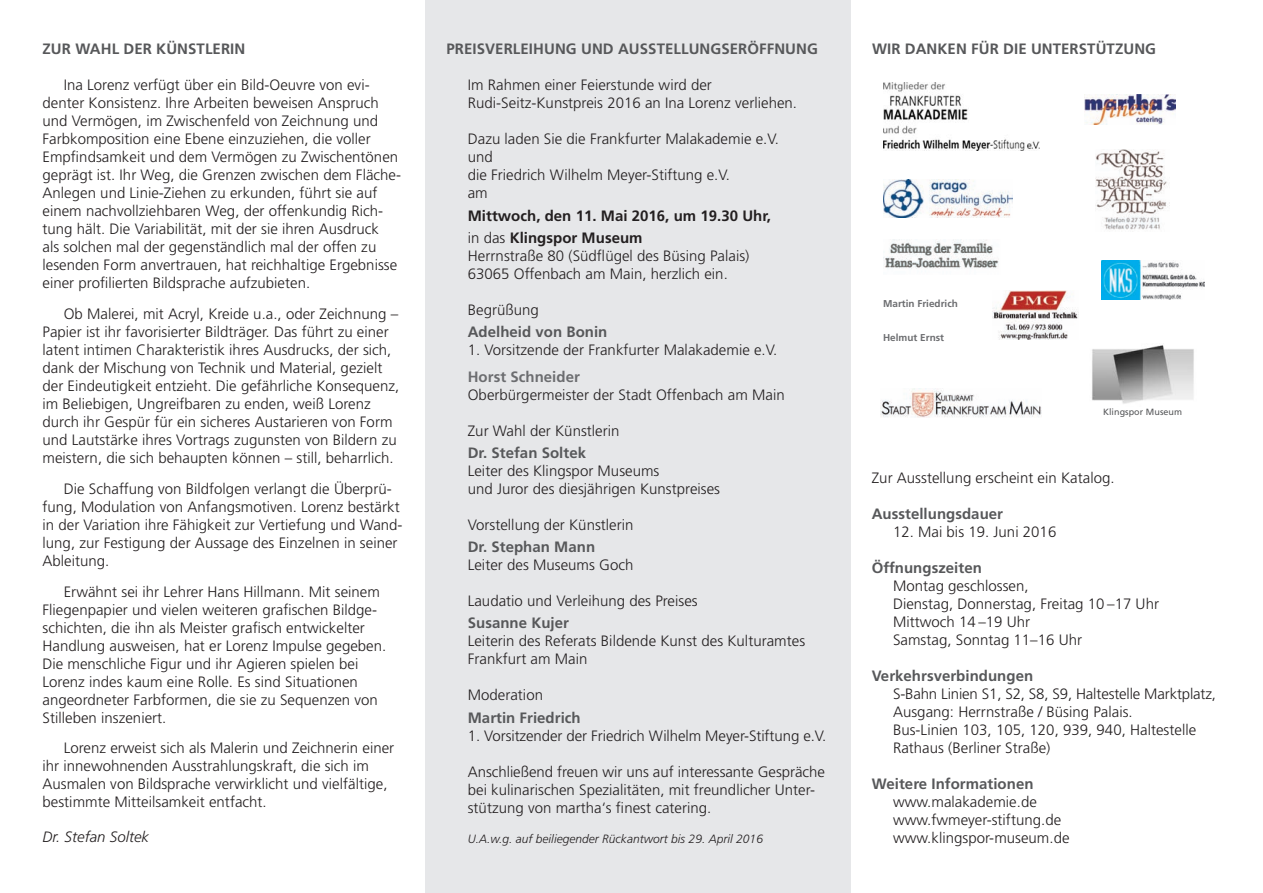
<style>
.page{position:relative;width:1263px;height:893px;background:#fff}
.page>*{position:absolute;margin:0;border:0;box-sizing:border-box;transform-origin:0 0}
.t1{font:300 15px/18px "Frutiger";color:#231f20}
.t2{font:700 15px "Frutiger";color:#57585a}
.t3{font:700 15px "Frutiger";color:#231f20}
.t4{font:italic 300 15px "Frutiger";color:#231f20}
.t5{font:700 15px "Frutiger";color:#6c6d70}
.t6{font:italic 300 12px "Frutiger";color:#231f20}
.t7{font:700 9.9px "Frutiger";color:#6c6d70}
.t8{font:9px "Frutiger";letter-spacing:.005em;color:#57585a}
.s1{font-weight:300}
.s2{font-weight:700;color:#57585a}
</style>
<div class="page">
<div style="left:425px;top:0;width:425px;height:893px;background:#e6e7e9"></div>
<img style="left:883px;top:240px;width:116px;height:29px">
<img style="left:1096px;top:150px;width:71px;height:80px">
<img style="left:883px;top:82px;width:156px;height:68px">
<img style="left:881px;top:389px;width:160px;height:29px">
<img style="left:1084px;top:95px;width:91px;height:30px">
<img style="left:992px;top:291px;width:86px;height:49px">
<img style="left:883px;top:179px;width:129px;height:39px">
<img style="left:1101px;top:261px;width:103px;height:38px">
<img style="left:1092px;top:345px;width:102px;height:59px">
<p class="t2" style="left:43px;top:40px;width:204px">ZUR WAHL DER KÜNSTLERIN</p>
<p class="t1" style="left:43px;top:76px;width:360px;text-indent:21px">Ina Lorenz verfügt über ein Bild-Oeuvre von evi&shy;denter Konsistenz. Ihre Arbeiten beweisen Anspruch und Vermögen, im Zwischenfeld von Zeichnung und Farbkomposition eine Ebene einzuziehen, die voller Empfindsamkeit und dem Vermögen zu Zwischentönen geprägt ist. Ihr Weg, die Grenzen zwischen dem Fläche-Anlegen und Linie-Ziehen zu erkunden, führt sie auf einem nachvollziehbaren Weg, der offenkundig Rich&shy;tung hält. Die Variabilität, mit der sie ihren Ausdruck<br>als solchen mal der gegenständlich mal der offen zu lesenden Form anvertrauen, hat reichhaltige Ergebnisse einer profilierten Bildsprache aufzubieten.</p>
<p class="t1" style="left:43px;top:305px;width:358px;text-indent:21px">Ob Malerei, mit Acryl, Kreide u.a., oder Zeichnung – Papier ist ihr favorisierter Bildträger. Das führt zu einer latent intimen Charakteristik ihres Ausdrucks, der sich, dank der Mischung von Technik und Material, gezielt der Eindeutigkeit entzieht. Die gefährliche Konsequenz, im Beliebigen, Ungreifbaren zu enden, weiß Lorenz durch ihr Gespür für ein sicheres Austarieren von Form und Lautstärke ihres Vortrags zugunsten von Bildern zu meistern, die sich behaupten können – still, beharrlich.</p>
<p class="t1" style="left:43px;top:480px;width:362px;text-indent:21px">Die Schaffung von Bildfolgen verlangt die Überprü&shy;fung, Modulation von Anfangsmotiven. Lorenz bestärkt in der Variation ihre Fähigkeit zur Vertiefung und Wand&shy;lung, zur Festigung der Aussage des Einzelnen in seiner Ableitung.</p>
<p class="t1" style="left:43px;top:582px;width:345px;text-indent:21px">Erwähnt sei ihr Lehrer Hans Hillmann. Mit seinem Fliegenpapier und vielen weiteren grafischen Bildge&shy;schichten, die ihn als Meister grafisch entwickelter Handlung ausweisen, hat er Lorenz Impulse gegeben.<br>Die menschliche Figur und ihr Agieren spielen bei Lorenz indes kaum eine Rolle. Es sind Situationen angeordneter Farbformen, die sie zu Sequenzen von Stilleben inszeniert.</p>
<p class="t1" style="left:43px;top:739px;width:353px;text-indent:21px">Lorenz erweist sich als Malerin und Zeichnerin einer ihr innewohnenden Ausstrahlungskraft, die sich im Ausmalen von Bildsprache verwirklicht und vielfältige, bestimmte Mitteilsamkeit entfacht.</p>
<p class="t4" style="left:43px;top:828px;width:108px">Dr. Stefan Soltek</p>
<p class="t2" style="left:446px;top:40px;width:373px">PREISVERLEIHUNG UND AUSSTELLUNGSERÖFFNUNG</p>
<p class="t1" style="left:468px;top:76px;width:331px">Im Rahmen einer Feierstunde wird der<br>Rudi-Seitz-Kunstpreis 2016 an Ina Lorenz verliehen.</p>
<p class="t1" style="left:468px;top:130px;width:313px">Dazu laden Sie die Frankfurter Malakademie e.V.</p>
<p class="t1" style="left:468px;top:148px;width:27px">und</p>
<p class="t1" style="left:468px;top:166px;width:264px">die Friedrich Wilhelm Meyer-Stiftung e.V.</p>
<p class="t1" style="left:468px;top:184px;width:22px">am</p>
<p class="t3" style="left:468px;top:207px;width:305px">Mittwoch, den 11. Mai 2016, um 19.30 Uhr,</p>
<p class="t3" style="left:468px;top:229px;width:176px"><span class="s1">in das</span> Klingspor Museum</p>
<p class="t1" style="left:468px;top:247px;width:283px">Herrnstraße 80 (Südflügel des Büsing Palais)</p>
<p class="t1" style="left:468px;top:265px;width:262px">63065 Offenbach am Main, herzlich ein.</p>
<p class="t1" style="left:468px;top:301px;width:73px">Begrüßung</p>
<p class="t2" style="left:468px;top:323px;width:141px">Adelheid von Bonin</p>
<p class="t1" style="left:468px;top:341px;width:311px">1. Vorsitzende der Frankfurter Malakademie e.V.</p>
<p class="t5" style="left:468px;top:368px;width:114px">Horst Schneider</p>
<p class="t1" style="left:468px;top:385px;width:318px">Oberbürgermeister der Stadt Offenbach am Main</p>
<p class="t1" style="left:468px;top:421px;width:153px">Zur Wahl der Künstlerin</p>
<p class="t1" style="left:468px;top:444px;width:193px"><span class="s2">Dr. Stefan Soltek<br></span>Leiter des Klingspor Museums</p>
<p class="t1" style="left:468px;top:480px;width:254px">und Juror des diesjährigen Kunstpreises</p>
<p class="t1" style="left:468px;top:516px;width:167px">Vorstellung der Künstlerin</p>
<p class="t2" style="left:468px;top:538px;width:129px">Dr. Stephan Mann</p>
<p class="t1" style="left:468px;top:556px;width:167px">Leiter des Museums Goch</p>
<p class="t1" style="left:468px;top:592px;width:231px">Laudatio und Verleihung des Preises</p>
<p class="t2" style="left:468px;top:614px;width:103px">Susanne Kujer</p>
<p class="t1" style="left:468px;top:632px;width:339px">Leiterin des Referats Bildende Kunst des Kulturamtes</p>
<p class="t1" style="left:468px;top:650px;width:121px">Frankfurt am Main</p>
<p class="t1" style="left:468px;top:686px;width:77px">Moderation</p>
<p class="t2" style="left:468px;top:709px;width:114px">Martin Friedrich</p>
<p class="t1" style="left:468px;top:726px;width:360px">1. Vorsitzender der Friedrich Wilhelm Meyer-Stiftung e.V.</p>
<p class="t1" style="left:468px;top:762px;width:359px">Anschließend freuen wir uns auf interessante Gespräche bei kulinarischen Spezialitäten, mit freundlicher Unter-</p>
<p class="t1" style="left:468px;top:798px;width:245px">stützung von martha‘s finest catering.</p>
<p class="t6" style="left:468px;top:832px;width:297px">U.A.w.g. auf beiliegender Rückantwort bis 29. April 2016</p>
<p class="t2" style="left:872px;top:40px;width:286px">WIR DANKEN FÜR DIE UNTERSTÜTZUNG</p>
<p class="t7" style="left:883px;top:298px;width:76px">Martin Friedrich</p>
<p class="t7" style="left:883px;top:332px;width:63px">Helmut Ernst</p>
<p class="t8" style="left:1103px;top:406px;width:81px">Klingspor Museum</p>
<p class="t1" style="left:872px;top:468px;width:244px">Zur Ausstellung erscheint ein Katalog.</p>
<p class="t2" style="left:872px;top:505px;width:133px">Ausstellungsdauer</p>
<p class="t1" style="left:893px;top:522px;width:165px">12. Mai bis 19. Juni 2016</p>
<p class="t2" style="left:872px;top:559px;width:112px">Öffnungszeiten</p>
<p class="t1" style="left:893px;top:576px;width:137px">Montag geschlossen,</p>
<p class="t1" style="left:893px;top:594px;width:267px">Dienstag, Donnerstag, Freitag 10 –17 Uhr</p>
<p class="t1" style="left:893px;top:612px;width:139px">Mittwoch 14 –19 Uhr</p>
<p class="t1" style="left:893px;top:630px;width:191px">Samstag, Sonntag 11–16 Uhr</p>
<p class="t2" style="left:872px;top:667px;width:163px">Verkehrsverbindungen</p>
<p class="t1" style="left:893px;top:684px;width:325px">S-Bahn Linien S1, S2, S8, S9, Haltestelle Marktplatz,</p>
<p class="t1" style="left:893px;top:702px;width:241px">Ausgang: Herrnstraße / Büsing Palais.</p>
<p class="t1" style="left:893px;top:720px;width:305px">Bus-Linien 103, 105, 120, 939, 940, Haltestelle</p>
<p class="t1" style="left:893px;top:738px;width:159px">Rathaus (Berliner Straße)</p>
<p class="t2" style="left:872px;top:775px;width:163px">Weitere Informationen</p>
<p class="t1" style="left:893px;top:792px;width:145px">www.malakademie.de</p>
<p class="t1" style="left:893px;top:810px;width:170px">www.fwmeyer-stiftung.de</p>
<p class="t1" style="left:893px;top:828px;width:178px">www.klingspor-museum.de</p>
</div>
